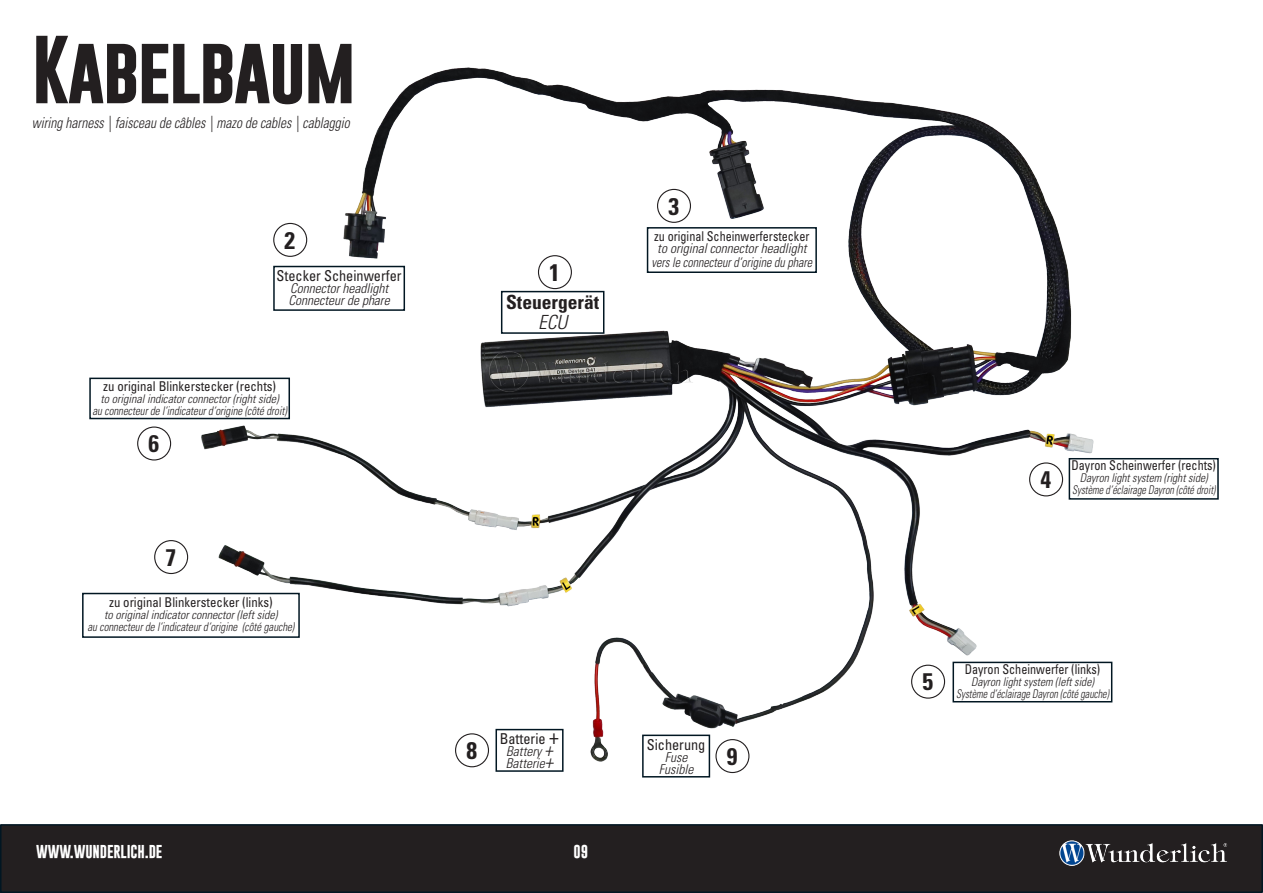
<style>
.page{position:relative;width:1263px;height:893px;background:#fff}
.page>*{position:absolute;margin:0;border:0;box-sizing:border-box;transform-origin:0 0}
.t1{font:700 69px "Gobold";letter-spacing:-.03em;color:#231f20}
.t2{font:700 condensed 24px "Univers LT Std";color:#231f20}
.BU{font:700 condensed 19.5px "Univers LT Std";color:#231f20}
.BU-2{font:italic 300 condensed 19.5px "Univers LT Std";color:#231f20}
.t3{font:italic 300 condensed 15px "Univers LT Std";color:#231f20;scale:.9 1}
.BU-3{font:condensed 15px "Univers LT Std";color:#231f20;scale:.95 1}
.BU-4{font:italic 300 condensed 13.5px "Univers LT Std";color:#231f20}
.BU-5{font:condensed 13.5px "Univers LT Std";color:#231f20;scale:.9 1}
.BU-6{font:condensed 13.5px "Univers LT Std";color:#231f20;scale:.95 1}
.BU-7{font:italic 300 condensed 13.5px "Univers LT Std";color:#231f20;scale:.89 1}
.BU-8{font:700 13.5px "Gobold";letter-spacing:-.01em;color:#fff}
.BU-9{font:italic 300 condensed 12px "Univers LT Std";color:#231f20;scale:.9 1}
.BU-10{font:italic 300 condensed 12px "Univers LT Std";color:#231f20}
.BU-11{font:italic 300 condensed 12px "Univers LT Std";color:#231f20;scale:.84 1}
.BU-12{font:italic 300 condensed 12px "Univers LT Std";color:#231f20;scale:.95 1}
.s1{font-size:21px}
.s2{font-size:18.9px}
</style>
<div class="page">
<div style="left:1px;top:825px;width:1261px;height:67px;background:#231f20"></div>
<div style="left:0;top:824px;width:1263px;height:69px;border:2px solid #011622"></div>
<img style="left:1056px;top:824px;width:207px;height:66px">
<img style="left:82px;top:67px;width:1031px;height:711px">
<img style="left:490px;top:350px;width:206px;height:41px">
<div style="left:502px;top:292px;width:102px;height:41px;background:#fff"></div>
<div style="left:501px;top:291px;width:103px;height:43px;border:2px solid #011622"></div>
<div style="left:274px;top:266px;width:130px;height:44px;background:#fff"></div>
<div style="left:273px;top:266px;width:132px;height:45px;border:2px solid #011622"></div>
<div style="left:647px;top:228px;width:169px;height:44px;background:#fff"></div>
<div style="left:647px;top:227px;width:170px;height:46px;border:2px solid #011622"></div>
<div style="left:1069px;top:459px;width:149px;height:40px;background:#fff"></div>
<div style="left:1069px;top:458px;width:150px;height:42px;border:2px solid #011622"></div>
<div style="left:496px;top:730px;width:67px;height:41px;background:#fff"></div>
<div style="left:495px;top:729px;width:68px;height:43px;border:2px solid #011622"></div>
<div style="left:90px;top:378px;width:199px;height:40px;background:#fff"></div>
<div style="left:89px;top:378px;width:201px;height:41px;border:2px solid #011622"></div>
<div style="left:953px;top:662px;width:159px;height:40px;background:#fff"></div>
<div style="left:952px;top:662px;width:160px;height:40px;border:2px solid #011622"></div>
<div style="left:643px;top:735px;width:66px;height:42px;background:#fff"></div>
<div style="left:642px;top:735px;width:68px;height:42px;border:2px solid #011622"></div>
<div style="left:83px;top:593px;width:216px;height:44px;background:#fff"></div>
<div style="left:82px;top:593px;width:218px;height:45px;border:2px solid #011622"></div>
<div style="left:538px;top:256px;width:33px;height:33px;background:#fff;border-radius:50%"></div>
<div style="left:538px;top:255px;width:34px;height:34px;border:1px solid #231f20;border-radius:50%"></div>
<div style="left:274px;top:223px;width:33px;height:33px;background:#fff;border-radius:50%"></div>
<div style="left:273px;top:223px;width:34px;height:34px;border:1px solid #231f20;border-radius:50%"></div>
<div style="left:657px;top:189px;width:33px;height:33px;background:#fff;border-radius:50%"></div>
<div style="left:657px;top:189px;width:34px;height:34px;border:1px solid #231f20;border-radius:50%"></div>
<div style="left:138px;top:427px;width:33px;height:33px;background:#fff;border-radius:50%"></div>
<div style="left:137px;top:426px;width:34px;height:34px;border:1px solid #231f20;border-radius:50%"></div>
<div style="left:155px;top:541px;width:33px;height:32px;background:#fff;border-radius:50%"></div>
<div style="left:154px;top:540px;width:34px;height:34px;border:1px solid #231f20;border-radius:50%"></div>
<div style="left:456px;top:734px;width:32px;height:33px;background:#fff;border-radius:50%"></div>
<div style="left:455px;top:733px;width:34px;height:34px;border:1px solid #231f20;border-radius:50%"></div>
<div style="left:912px;top:665px;width:32px;height:33px;background:#fff;border-radius:50%"></div>
<div style="left:911px;top:665px;width:34px;height:34px;border:1px solid #231f20;border-radius:50%"></div>
<div style="left:1030px;top:463px;width:32px;height:33px;background:#fff;border-radius:50%"></div>
<div style="left:1029px;top:462px;width:34px;height:34px;border:1px solid #231f20;border-radius:50%"></div>
<div style="left:716px;top:740px;width:33px;height:32px;background:#fff;border-radius:50%"></div>
<div style="left:715px;top:739px;width:34px;height:34px;border:1px solid #231f20;border-radius:50%"></div>
<p class="t1" style="left:32px;top:25px;width:325px">Kabelbaum</p>
<p class="t3" style="left:32px;top:113px;width:355px">wiring harness | faisceau de câbles | mazo de cables | cablaggio</p>
<p class="t2" style="left:285px;top:225px;width:12px">2</p>
<p class="BU-3" style="left:277px;top:266px;width:133px">Stecker Scheinwerfer</p>
<p class="BU-4" style="left:290px;top:280px;width:100px">Connector headlight</p>
<p class="BU-4" style="left:289px;top:292px;width:103px">Connecteur de phare</p>
<p class="BU-6" style="left:103px;top:378px;width:184px">zu original Blinkerstecker (rechts)</p>
<p class="BU-10" style="left:100px;top:392px;width:180px">to original indicator connector (right side)</p>
<p class="BU-9" style="left:93px;top:404px;width:217px">au connecteur de l‘indicateur d‘origine (côté droit)</p>
<p class="t2" style="left:148px;top:429px;width:12px">6</p>
<p class="t2" style="left:165px;top:542px;width:12px">7</p>
<p class="BU-6" style="left:109px;top:593px;width:174px">zu original Blinkerstecker (links)</p>
<p class="BU-10" style="left:104px;top:607px;width:175px">to original indicator connector (left side)</p>
<p class="BU-9" style="left:87px;top:619px;width:231px">au connecteur de l‘indicateur d‘origine (côté gauche)</p>
<p class="t2" style="left:549px;top:258px;width:12px">1</p>
<p class="BU" style="left:506px;top:291px;width:95px">Steuergerät</p>
<p class="BU-2" style="left:538px;top:310px;width:31px">ECU</p>
<p class="t2" style="left:466px;top:736px;width:12px">8</p>
<p class="BU-3" style="left:500px;top:729px;width:64px">Batterie <span class="s1">+</span></p>
<p class="BU-4" style="left:506px;top:743px;width:48px">Battery <span class="s2">+</span></p>
<p class="BU-4" style="left:506px;top:755px;width:49px">Batterie<span class="s2">+</span></p>
<p class="BU-8" style="left:36px;top:843px;width:128px">WWW.WUNDERLICH.DE</p>
<p class="BU-8" style="left:574px;top:843px;width:16px">09</p>
<p class="t2" style="left:668px;top:191px;width:12px">3</p>
<p class="BU-5" style="left:654px;top:228px;width:174px">zu original Scheinwerferstecker</p>
<p class="BU-4" style="left:657px;top:240px;width:151px">to original connector headlight</p>
<p class="BU-7" style="left:651px;top:254px;width:182px">vers le connecteur d‘origine du phare</p>
<p class="BU-3" style="left:647px;top:735px;width:63px">Sicherung</p>
<p class="BU-4" style="left:665px;top:749px;width:24px">Fuse</p>
<p class="BU-4" style="left:659px;top:761px;width:36px">Fusible</p>
<p class="t2" style="left:727px;top:741px;width:12px">9</p>
<p class="t2" style="left:1040px;top:465px;width:12px">4</p>
<p class="BU-5" style="left:1071px;top:457px;width:162px">Dayron Scheinwerfer (rechts)</p>
<p class="BU-12" style="left:1080px;top:471px;width:136px">Dayron light system (right side)</p>
<p class="BU-11" style="left:1072px;top:483px;width:172px">Système d‘éclairage Dayron (côté droit)</p>
<p class="t2" style="left:922px;top:667px;width:12px">5</p>
<p class="BU-5" style="left:965px;top:661px;width:152px">Dayron Scheinwerfer (links)</p>
<p class="BU-12" style="left:971px;top:675px;width:131px">Dayron light system (left side)</p>
<p class="BU-11" style="left:956px;top:687px;width:183px">Système d‘éclairage Dayron (côté gauche)</p>
</div>
